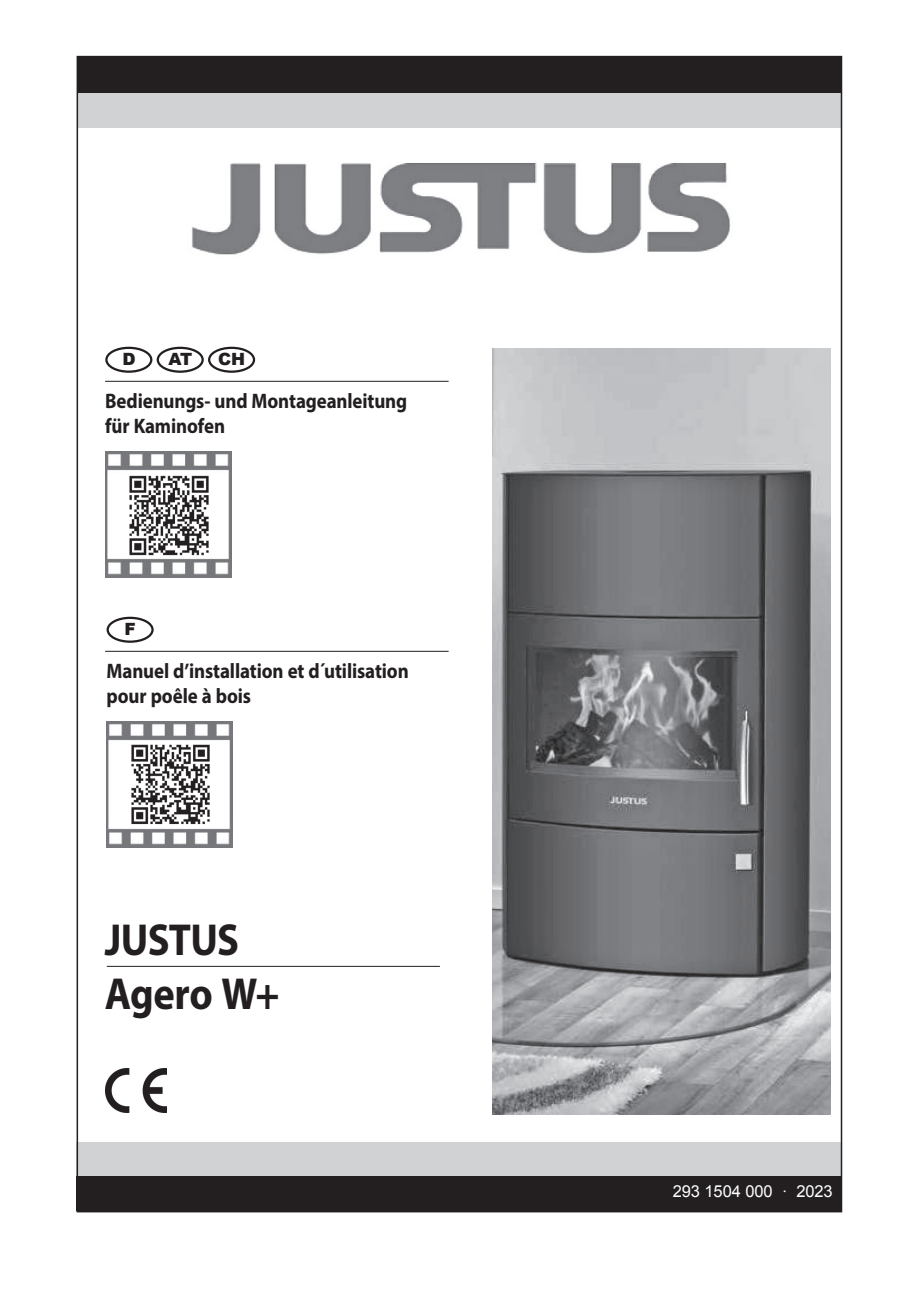
<style>
.page{position:relative;width:919px;height:1289px;background:#fff}
.page>*{position:absolute;margin:0;border:0;box-sizing:border-box;transform-origin:0 0}
.t1{font:700 45px/54.2px "Myriad Pro";letter-spacing:-.015em;color:#231f20;scale:.9 1}
.t2{font:700 21px/25.3px "Myriad Pro";letter-spacing:-.005em;color:#231f20;scale:.9 1}
.t3{font:900 16.8px "Arial";color:#231f20}
.t4{font:16.5px "Arial";letter-spacing:-.01em;color:#fff}
</style>
<div class="page">
<div style="left:76px;top:1142px;width:766px;height:69px;background:#d1d2d4"></div>
<div style="left:76px;top:1176px;width:766px;height:34px;background:#231f20"></div>
<div style="left:77px;top:56px;width:763px;height:72px;background:#d1d2d4"></div>
<div style="left:77px;top:57px;width:763px;height:36px;background:#231f20"></div>
<img style="left:492px;top:348px;width:338px;height:766px">
<img style="left:105px;top:1068px;width:62px;height:44px">
<img style="left:105px;top:452px;width:126px;height:125px">
<img style="left:127px;top:472px;width:84px;height:83px">
<div style="left:105px;top:347px;width:47px;height:26px;border:2px solid #231f20;border-radius:50%"></div>
<div style="left:208px;top:347px;width:47px;height:26px;border:2px solid #231f20;border-radius:50%"></div>
<div style="left:157px;top:347px;width:47px;height:26px;border:2px solid #231f20;border-radius:50%"></div>
<hr style="left:105px;top:381px;width:343px;height:1px;background:#231f20">
<img style="left:107px;top:721px;width:125px;height:126px">
<img style="left:129px;top:742px;width:83px;height:83px">
<div style="left:107px;top:616px;width:47px;height:26px;border:2px solid #231f20;border-radius:50%"></div>
<hr style="left:105px;top:651px;width:343px;height:1px;background:#231f20">
<hr style="left:107px;top:966px;width:333px;height:1px;background:#231f20">
<img style="left:191px;top:163px;width:540px;height:92px">
<p class="t3" style="left:122px;top:347px;width:15px">D</p>
<p class="t3" style="left:168px;top:347px;width:25px">AT</p>
<p class="t3" style="left:218px;top:347px;width:29px">CH</p>
<p class="t2" style="left:105px;top:387px;width:337px">Bedienungs- und Montageanleitung für Kaminofen</p>
<p class="t3" style="left:125px;top:616px;width:13px">F</p>
<p class="t2" style="left:107px;top:657px;width:337px">Manuel d’installation et d´utilisation pour poêle à bois</p>
<h1 class="t1" style="left:105px;top:911px;width:196px">JUSTUS<br>Agero W+</h1>
<p class="t4" style="left:672px;top:1180px;width:162px">293 1504 000 · 2023</p>
</div>
